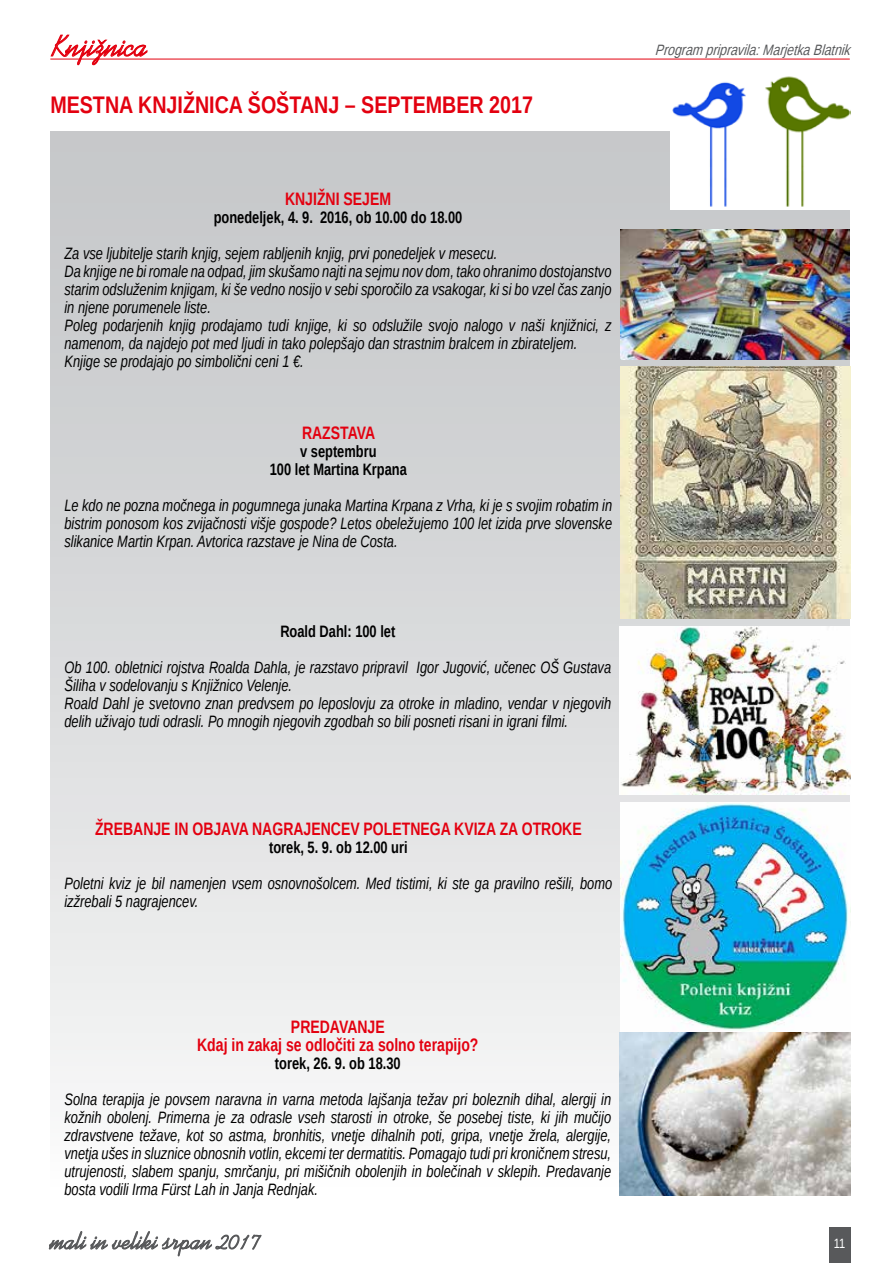
<style>
.page{position:relative;width:893px;height:1263px;background:#fff}
.page>*{position:absolute;margin:0;border:0;box-sizing:border-box;transform-origin:0 0}
.t1{font:30px "Kaufmann BT";color:#e3000f}
.t2{font:700 24px "Liberation Sans Narrow";color:#e3000f}
.t3{font:24px "Kaufmann BT";color:#58595b}
.t4{font:700 18px/18px "Liberation Sans Narrow";color:#e3000f;text-align:center;scale:.95 1}
.t5{font:italic 16.5px/18px "Liberation Sans Narrow";color:#000;scale:.95 1}
.t6{font:700 16.5px/18px "Liberation Sans Narrow";color:#000;text-align:center;scale:.95 1}
.t7{font:italic 15px "Liberation Sans Narrow";color:#58595b}
.t8{font:13.5px "Liberation Sans Narrow";color:#fff}
</style>
<div class="page">
<div style="left:829px;top:1227px;width:22px;height:36px;background:#58595b"></div>
<svg style="left:48px;top:1231px;width:214px;height:26px"></svg>
<svg style="left:51px;top:34px;width:97px;height:31px"></svg>
<hr style="left:50px;top:59px;width:800px;height:1px;background:#e3000f">
<div style="left:50px;top:131px;width:800px;height:1064px;background:linear-gradient(to bottom,#c1c3c5,#f9f9f9)"></div>
<img style="left:620px;top:230px;width:230px;height:129px">
<img style="left:670px;top:76px;width:180px;height:134px">
<img style="left:621px;top:367px;width:229px;height:252px">
<img style="left:620px;top:627px;width:230px;height:167px">
<img style="left:620px;top:802px;width:230px;height:393px">
<h1 class="t1" style="left:53px;top:29px;width:96px">Knjižnica</h1>
<p class="t7" style="left:655px;top:41px;width:201px">Program pripravila:MarjetkaBlatnik</p>
<h2 class="t2" style="left:50px;top:88px;width:484px">MESTNA KNJIŽNICA ŠOŠTANJ – SEPTEMBER 2017</h2>
<p class="t4" style="left:285px;top:189px;width:113px">KNJIŽNI SEJEM</p>
<p class="t6" style="left:214px;top:207px;width:263px">ponedeljek, 4. 9. 2016, ob 10.00 do 18.00</p>
<p class="t5" style="left:64px;top:244px;width:577px">Za vse ljubitelje starih knjig, sejem rabljenih knjig, prvi ponedeljek v mesecu.<br>Da knjige ne bi romale na odpad, jim skušamo najti na sejmu nov dom, tako ohranimo dostojanstvo starim odsluženim knjigam, ki še vedno nosijo v sebi sporočilo za vsakogar, ki si bo vzel čas zanjo in njene porumenele liste.<br>Poleg podarjenih knjig prodajamo tudi knjige, ki so odslužile svojo nalogo v naši knjižnici, z namenom, da najdejo pot med ljudi in tako polepšajo dan strastnim bralcem in zbirateljem.<br>Knjige se prodajajo po simbolični ceni 1 €.</p>
<p class="t4" style="left:302px;top:423px;width:79px">RAZSTAVA</p>
<p class="t6" style="left:270px;top:441px;width:146px">v septembru<br>100 let Martina Krpana</p>
<p class="t5" style="left:64px;top:496px;width:578px;text-align:justify">Le kdo ne pozna močnega in pogumnega junaka Martina Krpana z Vrha, ki je s svojim robatim in bistrim ponosom kos zvijačnosti višje gospode? Letos obeležujemo 100 let izida prve slovenske slikanice Martin Krpan. Avtorica razstave je Nina de Costa.</p>
<p class="t6" style="left:280px;top:622px;width:123px">Roald Dahl: 100 let</p>
<p class="t5" style="left:64px;top:658px;width:577px">Ob 100. obletnici rojstva Roalda Dahla, je razstavo pripravil Igor Jugović, učenec OŠ Gustava Šiliha v sodelovanju s Knjižnico Velenje.<br>Roald Dahl je svetovno znan predvsem po leposlovju za otroke in mladino, vendar v njegovih delih uživajo tudi odrasli. Po mnogih njegovih zgodbah so bili posneti risani in igrani filmi.</p>
<p class="t4" style="left:95px;top:819px;width:514px">ŽREBANJE IN OBJAVA NAGRAJENCEV POLETNEGA KVIZA ZA OTROKE</p>
<p class="t6" style="left:269px;top:837px;width:147px">torek, 5. 9. ob 12.00 uri</p>
<p class="t5" style="left:64px;top:874px;width:578px">Poletni kviz je bil namenjen vsem osnovnošolcem. Med tistimi, ki ste ga pravilno rešili, bomo izžrebali 5 nagrajencev.</p>
<p class="t4" style="left:197px;top:1017px;width:298px">PREDAVANJE<br>Kdaj in zakaj se odločiti za solno terapijo?</p>
<p class="t6" style="left:275px;top:1053px;width:134px">torek, 26. 9. ob 18.30</p>
<p class="t5" style="left:64px;top:1090px;width:577px;text-align:justify">Solna terapija je povsem naravna in varna metoda lajšanja težav pri boleznih dihal, alergij in kožnih obolenj. Primerna je za odrasle vseh starosti in otroke, še posebej tiste, ki jih mučijo zdravstvene težave, kot so astma, bronhitis, vnetje dihalnih poti, gripa, vnetje žrela, alergije, vnetja ušes in sluznice obnosnih votlin, ekcemi ter dermatitis. Pomagajo tudi pri kroničnem stresu, utrujenosti, slabem spanju, smrčanju, pri mišičnih obolenjih in bolečinah v sklepih. Predavanje bosta vodili Irma Fürst Lah in Janja Rednjak.</p>
<h2 class="t3" style="left:51px;top:1227px;width:212px">mali in veliki srpan 2017</h2>
<p class="t8" style="left:834px;top:1236px;width:13px">11</p>
</div>
